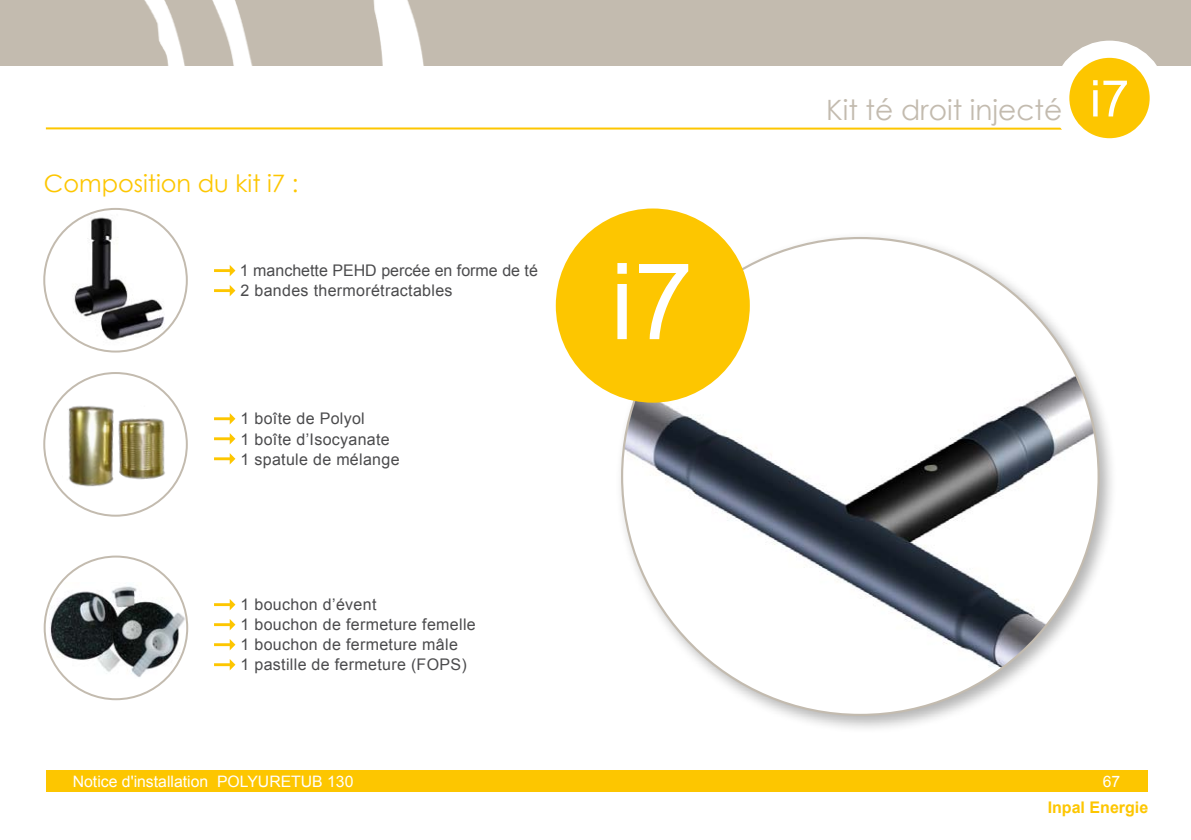
<style>
.page{position:relative;width:1191px;height:840px;background:#fff}
.page>*{position:absolute;margin:0;border:0;box-sizing:border-box;transform-origin:0 0}
.t1{font:106.2px "Arial";color:#fff}
.t2{font:28px "Century Gothic";color:#c3bbaf}
.t3{font:24px "Century Gothic";color:#fdc600}
.t4{font:16px/20px "Arial";letter-spacing:.02em;color:#4b4b4d}
.t5{font:16px/20px "Arial";color:#4b4b4d}
.t6{font:700 16px "Arial";color:#fdc600}
.t7{font:15.8px "Arial";color:#fff}
.s1{font-family:"Arial";font-size:50.6px;color:#fff}
</style>
<div class="page">
<div style="left:0;top:0;width:1191px;height:66px;background:#c3bbaf"></div>
<div style="left:46px;top:770px;width:1101px;height:21px;background:#fdc600"></div>
<hr style="left:46px;top:127px;width:1091px;height:3px;background:#fdc600">
<div style="left:1052px;top:41px;width:114px;height:114px;border:40px solid #fff;border-radius:50%"></div>
<div style="left:1069px;top:58px;width:80px;height:80px;background:#fdc600;border-radius:50%"></div>
<svg style="left:214px;top:265px;width:21px;height:11px"></svg>
<svg style="left:214px;top:285px;width:21px;height:11px"></svg>
<svg style="left:214px;top:413px;width:21px;height:11px"></svg>
<svg style="left:214px;top:433px;width:21px;height:11px"></svg>
<svg style="left:214px;top:453px;width:21px;height:11px"></svg>
<svg style="left:214px;top:599px;width:21px;height:11px"></svg>
<svg style="left:214px;top:619px;width:21px;height:11px"></svg>
<svg style="left:214px;top:639px;width:21px;height:11px"></svg>
<svg style="left:214px;top:659px;width:21px;height:11px"></svg>
<div style="left:614px;top:230px;width:502px;height:502px;background:#000;opacity:.3"></div>
<div style="left:622px;top:238px;width:476px;height:476px;background:#fff;border-radius:50%"></div>
<img style="left:622px;top:291px;width:476px;height:423px">
<div style="left:556px;top:208px;width:194px;height:194px;background:#fdc600;border-radius:50%"></div>
<img style="left:44px;top:209px;width:143px;height:142px;border-radius:71px">
<img style="left:61px;top:399px;width:112px;height:96px">
<img style="left:49px;top:582px;width:138px;height:96px">
<h3 class="t3" style="left:44px;top:167px;width:256px">Composition du kit i7 :</h3>
<p class="t5" style="left:240px;top:261px;width:299px">1 manchette PEHD percée en forme de té<br>2 bandes thermorétractables</p>
<p class="t4" style="left:240px;top:409px;width:161px">1 boîte de Polyol<br>1 boîte d’Isocyanate<br>1 spatule de mélange</p>
<p class="t4" style="left:240px;top:594px;width:237px">1 bouchon d’évent<br>1 bouchon de fermeture femelle<br>1 bouchon de fermeture mâle<br>1 pastille de fermeture (FOPS)</p>
<h1 class="t1" style="left:610px;top:232px;width:84px">i7</h1>
<h2 class="t2" style="left:826px;top:90px;width:304px">Kit té droit injecté <span class="s1">i7</span></h2>
<p class="t7" style="left:73px;top:770px;width:282px">Notice d'installation Polyuretub 130</p>
<p class="t7" style="left:1102px;top:770px;width:19px">67</p>
<p class="t6" style="left:1047px;top:796px;width:102px">Inpal Energie</p>
</div>
